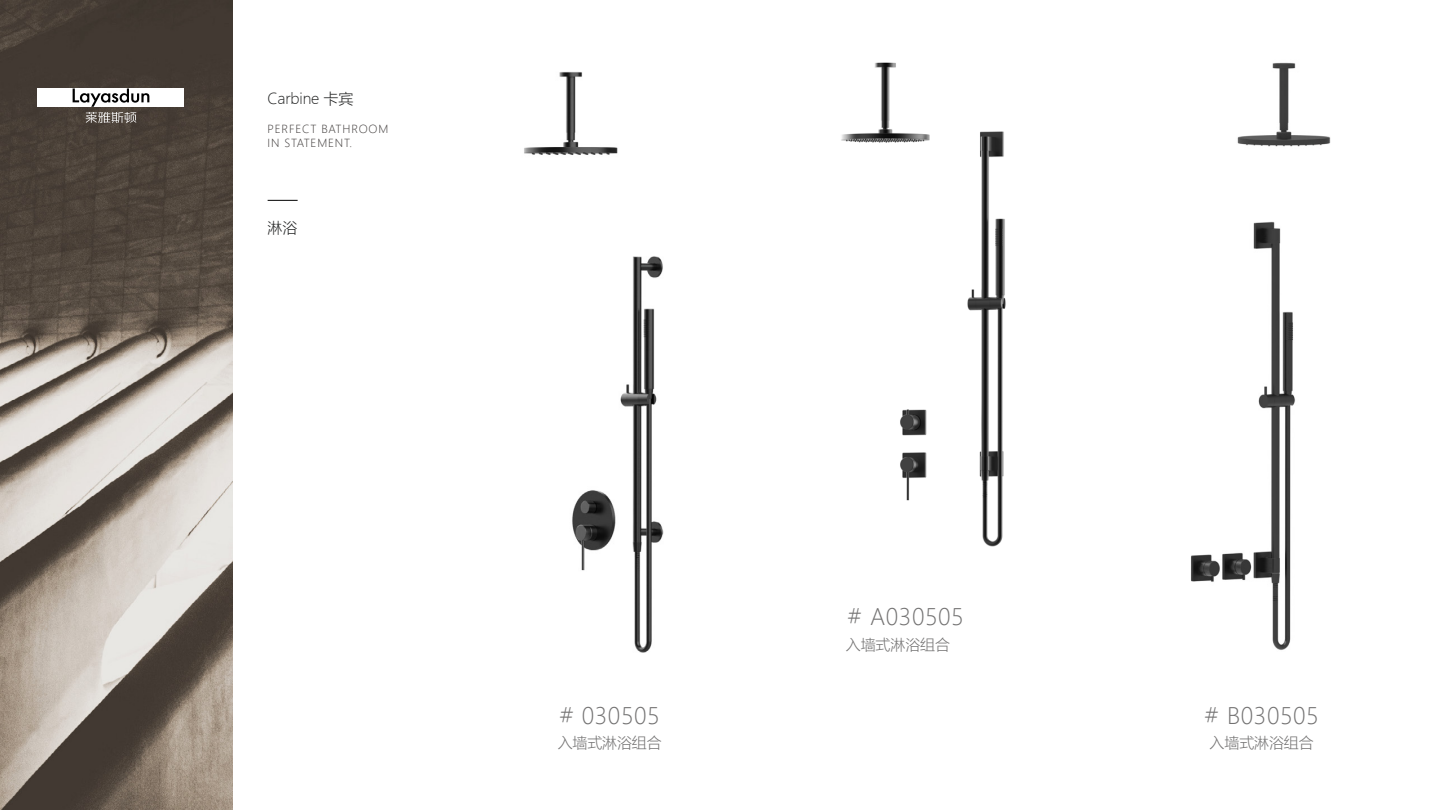
<style>
.page{position:relative;width:1440px;height:810px;background:#fff}
.page>*{position:absolute;margin:0;border:0;box-sizing:border-box;transform-origin:0 0}
.t1{font:300 22.5px "Microsoft Ya Hei";letter-spacing:.025em;color:#727171}
.t2{font:300 15px "Microsoft Ya Hei";letter-spacing:-.01em;color:#727171}
.t3{font:300 15px "Microsoft Ya Hei";letter-spacing:-.01em;color:#202121}
.t4{font:300 11.02px/14.2px "Microsoft Ya Hei";letter-spacing:.075em;color:#3e3a39}
</style>
<div class="page">
<img style="left:0;top:0;width:232px;height:810px">
<div style="left:38px;top:88px;width:146px;height:19px;background:#fff"></div>
<svg style="left:73px;top:88px;width:76px;height:35px"></svg>
<hr style="left:268px;top:200px;width:30px;height:1px;background:#000">
<img style="left:841px;top:62px;width:165px;height:485px">
<img style="left:1191px;top:62px;width:140px;height:588px">
<img style="left:524px;top:71px;width:140px;height:582px">
<h2 class="t3" style="left:268px;top:88px;width:87px">Carbine 卡宾</h2>
<p class="t4" style="left:268px;top:121px;width:122px">PERFECT BATHROOM<br>IN STATEMENT.</p>
<h2 class="t3" style="left:268px;top:218px;width:31px">淋浴</h2>
<h1 class="t1" style="left:559px;top:701px;width:102px"># 030505</h1>
<h2 class="t2" style="left:558px;top:733px;width:106px">入墙式淋浴组合</h2>
<h1 class="t1" style="left:848px;top:602px;width:118px"># A030505</h1>
<h2 class="t2" style="left:846px;top:634px;width:106px">入墙式淋浴组合</h2>
<h1 class="t1" style="left:1205px;top:701px;width:116px"># B030505</h1>
<h2 class="t2" style="left:1210px;top:733px;width:106px">入墙式淋浴组合</h2>
</div>
